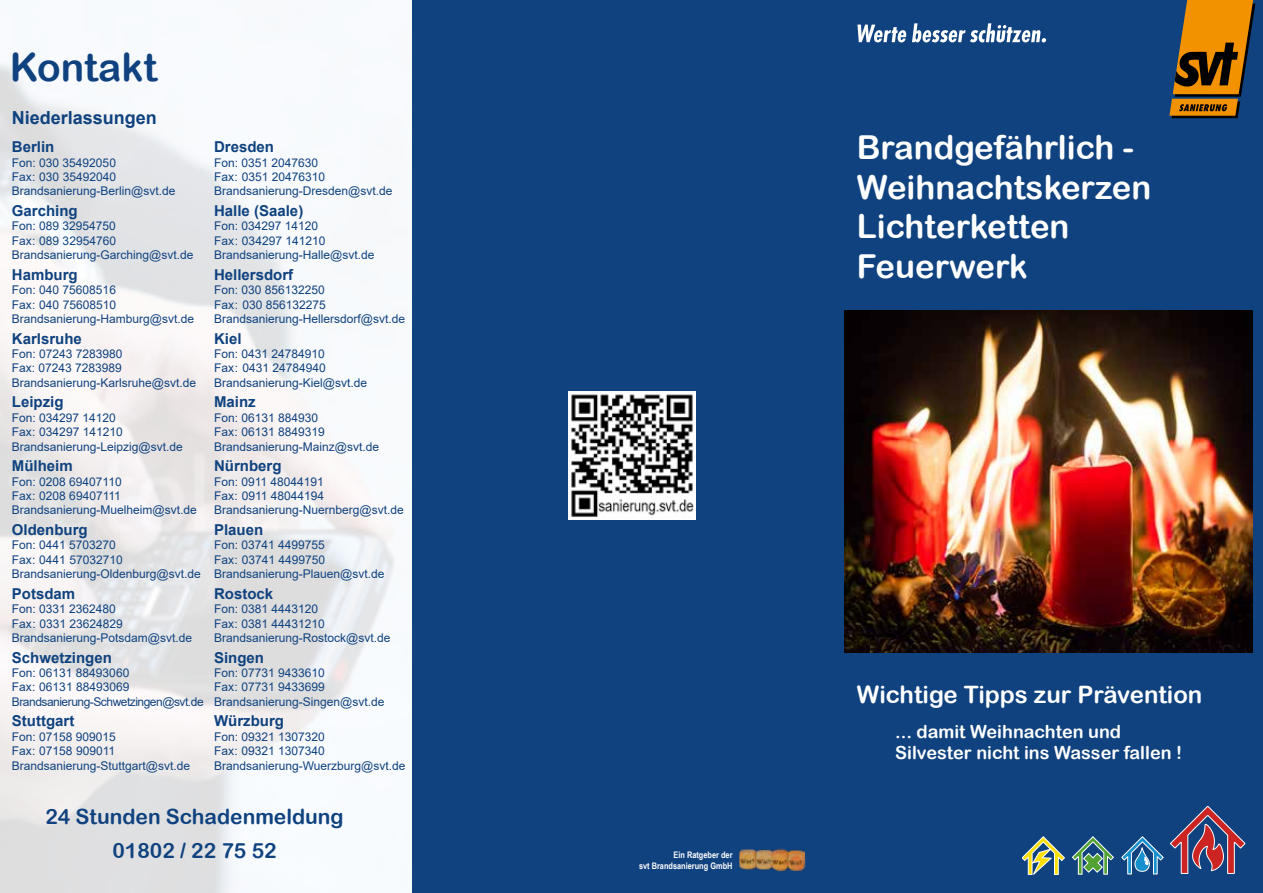
<style>
.page{position:relative;width:1263px;height:893px;background:#fff}
.page>*{position:absolute;margin:0;border:0;box-sizing:border-box;transform-origin:0 0}
.t1{font:39px "Arial Rounded MT Bold";color:#0f427f}
.t2{font:33px/39.6px "Arial Rounded MT Bold";color:#fff}
.t3{font:24px "Arial Rounded MT Bold";color:#fff}
.t4{font:21px/33.8px "Arial Rounded MT Bold";color:#0f427f;text-align:center}
.t5{font:18px/21.6px "Arial Rounded MT Bold";color:#fff}
.t6{font:700 18px "Arial";color:#0f427f}
.t7{font:700 15px "Arial";color:#0f427f}
.t8{font:12px/14.4px "Arial";color:#0f427f}
.t9{font:12px/14.4px "Arial";letter-spacing:-.04em;color:#0f427f}
.t10{font:700 9px/10.8px "Arial Narrow";color:#fff;text-align:right}
</style>
<div class="page">
<div style="left:412px;top:0;width:438px;height:893px;background:#0f427f"></div>
<div style="left:838px;top:0;width:425px;height:893px;background:#0f427f"></div>
<img style="left:844px;top:310px;width:408px;height:343px">
<svg style="left:1169px;top:0;width:86px;height:118px"></svg>
<svg style="left:857px;top:25px;width:49px;height:17px"></svg>
<svg style="left:912px;top:23px;width:134px;height:20px"></svg>
<img style="left:568px;top:392px;width:128px;height:127px">
<img style="left:739px;top:848px;width:66px;height:24px">
<svg style="left:1170px;top:806px;width:75px;height:68px"></svg>
<svg style="left:1122px;top:837px;width:41px;height:37px"></svg>
<svg style="left:1072px;top:837px;width:41px;height:37px"></svg>
<svg style="left:1022px;top:837px;width:42px;height:38px"></svg>
<h1 class="t1" style="left:10px;top:44px;width:149px">Kontakt</h1>
<h3 class="t6" style="left:12px;top:105px;width:147px">Niederlassungen</h3>
<p class="t7" style="left:12px;top:136px;width:44px">Berlin</p>
<p class="t8" style="left:12px;top:155px;width:165px">Fon: 030 35492050<br>Fax: 030 35492040<br>Brandsanierung-Berlin@svt.de</p>
<p class="t7" style="left:12px;top:200px;width:67px">Garching</p>
<p class="t8" style="left:12px;top:219px;width:183px">Fon: 089 32954750<br>Fax: 089 32954760<br>Brandsanierung-Garching@svt.de</p>
<p class="t7" style="left:12px;top:264px;width:67px">Hamburg</p>
<p class="t8" style="left:12px;top:283px;width:184px">Fon: 040 75608516<br>Fax: 040 75608510<br>Brandsanierung-Hamburg@svt.de</p>
<p class="t7" style="left:12px;top:328px;width:72px">Karlsruhe</p>
<p class="t8" style="left:12px;top:346px;width:186px">Fon: 07243 7283980<br>Fax: 07243 7283989<br>Brandsanierung-Karlsruhe@svt.de</p>
<p class="t7" style="left:12px;top:391px;width:53px">Leipzig</p>
<p class="t8" style="left:12px;top:410px;width:172px">Fon: 034297 14120<br>Fax: 034297 141210<br>Brandsanierung-Leipzig@svt.de</p>
<p class="t7" style="left:12px;top:455px;width:62px">Mülheim</p>
<p class="t8" style="left:12px;top:474px;width:186px">Fon: 0208 69407110<br>Fax: 0208 69407111<br>Brandsanierung-Muelheim@svt.de</p>
<p class="t7" style="left:12px;top:519px;width:77px">Oldenburg</p>
<p class="t8" style="left:12px;top:538px;width:190px">Fon: 0441 5703270<br>Fax: 0441 57032710<br>Brandsanierung-Oldenburg@svt.de</p>
<p class="t7" style="left:12px;top:583px;width:65px">Potsdam</p>
<p class="t8" style="left:12px;top:602px;width:182px">Fon: 0331 2362480<br>Fax: 0331 23624829<br>Brandsanierung-Potsdam@svt.de</p>
<p class="t7" style="left:12px;top:647px;width:102px">Schwetzingen</p>
<p class="t9" style="left:12px;top:665px;width:193px">Fon: 06131 88493060<br>Fax: 06131 88493069<br>Brandsanierung-Schwetzingen@svt.de</p>
<p class="t7" style="left:12px;top:710px;width:64px">Stuttgart</p>
<p class="t8" style="left:12px;top:729px;width:180px">Fon: 07158 909015<br>Fax: 07158 909011<br>Brandsanierung-Stuttgart@svt.de</p>
<p class="t7" style="left:214px;top:136px;width:62px">Dresden</p>
<p class="t8" style="left:214px;top:155px;width:180px">Fon: 0351 2047630<br>Fax: 0351 20476310<br>Brandsanierung-Dresden@svt.de</p>
<p class="t7" style="left:214px;top:200px;width:91px">Halle (Saale)</p>
<p class="t8" style="left:214px;top:219px;width:162px">Fon: 034297 14120<br>Fax: 034297 141210<br>Brandsanierung-Halle@svt.de</p>
<p class="t7" style="left:214px;top:264px;width:81px">Hellersdorf</p>
<p class="t8" style="left:214px;top:283px;width:192px">Fon: 030 856132250<br>Fax: 030 856132275<br>Brandsanierung-Hellersdorf@svt.de</p>
<p class="t7" style="left:214px;top:328px;width:29px">Kiel</p>
<p class="t8" style="left:214px;top:346px;width:154px">Fon: 0431 24784910<br>Fax: 0431 24784940<br>Brandsanierung-Kiel@svt.de</p>
<p class="t7" style="left:214px;top:391px;width:43px">Mainz</p>
<p class="t8" style="left:214px;top:410px;width:166px">Fon: 06131 884930<br>Fax: 06131 8849319<br>Brandsanierung-Mainz@svt.de</p>
<p class="t7" style="left:214px;top:455px;width:69px">Nürnberg</p>
<p class="t8" style="left:214px;top:474px;width:191px">Fon: 0911 48044191<br>Fax: 0911 48044194<br>Brandsanierung-Nuernberg@svt.de</p>
<p class="t7" style="left:214px;top:519px;width:51px">Plauen</p>
<p class="t8" style="left:214px;top:538px;width:172px">Fon: 03741 4499755<br>Fax: 03741 4499750<br>Brandsanierung-Plauen@svt.de</p>
<p class="t7" style="left:214px;top:583px;width:61px">Rostock</p>
<p class="t8" style="left:214px;top:602px;width:178px">Fon: 0381 4443120<br>Fax: 0381 44431210<br>Brandsanierung-Rostock@svt.de</p>
<p class="t7" style="left:214px;top:647px;width:52px">Singen</p>
<p class="t8" style="left:214px;top:665px;width:172px">Fon: 07731 9433610<br>Fax: 07731 9433699<br>Brandsanierung-Singen@svt.de</p>
<p class="t7" style="left:214px;top:710px;width:71px">Würzburg</p>
<p class="t8" style="left:214px;top:729px;width:193px">Fon: 09321 1307320<br>Fax: 09321 1307340<br>Brandsanierung-Wuerzburg@svt.de</p>
<h3 class="t4" style="left:45px;top:799px;width:300px">24 Stunden Schadenmeldung<br>01802 / 22 75 52</h3>
<h2 class="t2" style="left:857px;top:127px;width:296px">Brandgefährlich -<br>Weihnachtskerzen<br>Lichterketten<br>Feuerwerk</h2>
<p class="t10" style="left:639px;top:849px;width:95px">Ein Ratgeber der<br>svt Brandsanierung GmbH</p>
<h3 class="t3" style="left:857px;top:680px;width:347px">Wichtige Tipps zur Prävention</h3>
<h3 class="t5" style="left:895px;top:720px;width:288px">... damit Weihnachten und<br>Silvester nicht ins Wasser fallen !</h3>
</div>
